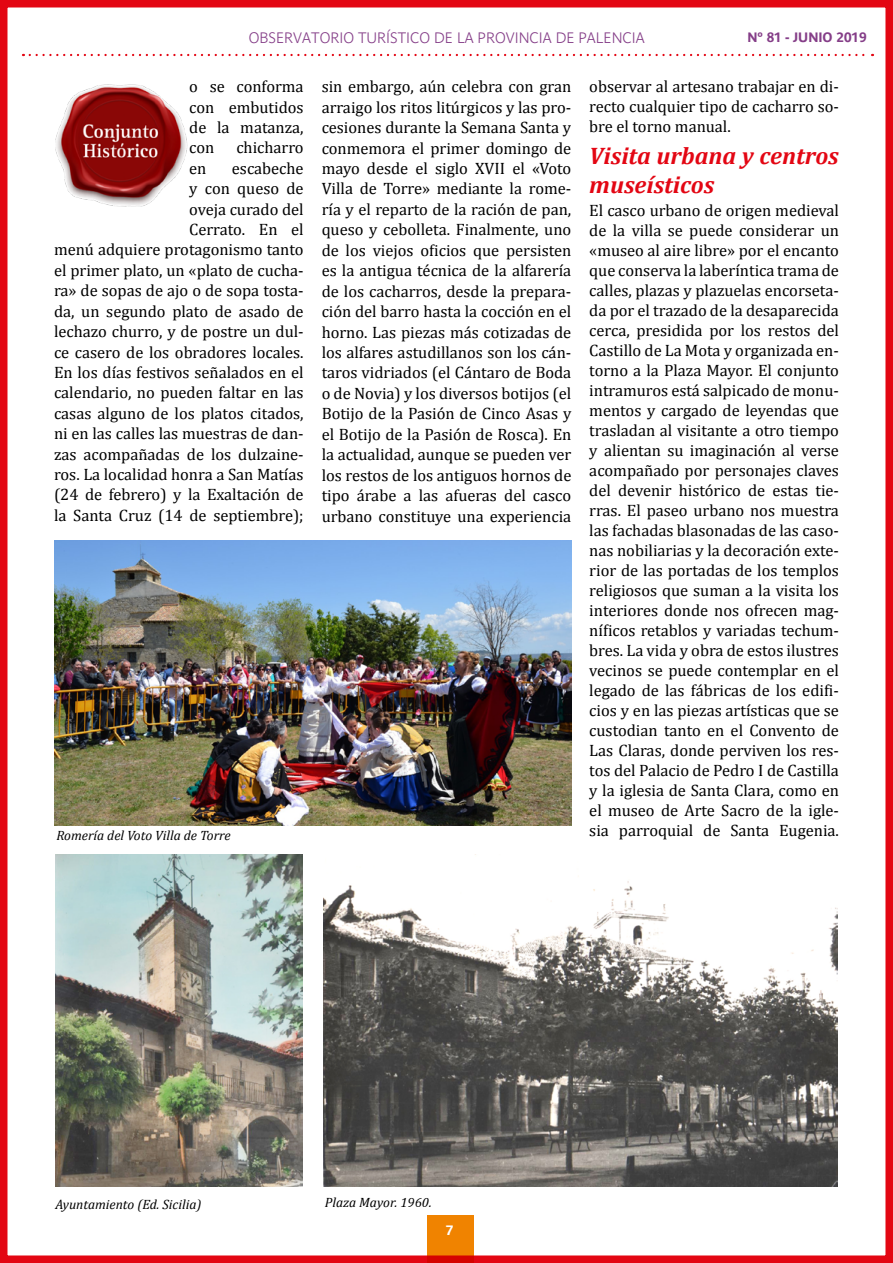
<style>
.page{position:relative;width:893px;height:1263px;background:#fff}
.page>*{position:absolute;margin:0;border:0;box-sizing:border-box;transform-origin:0 0}
.t1{font:italic 700 24px/29px "Cambria";color:#e30613}
.t2{font:16.5px/20.4px "Cambria";color:#000;text-align:justify}
.t3{font:700 15px "Parisine Clair";color:#853e88}
.t4{font:italic 13.5px "Cambria";color:#000}
.t5{font:700 13.5px "Parisine";color:#853e88}
.t6{font:700 13.5px "Parisine";color:#fff}
</style>
<div class="page">
<svg style="left:30px;top:54px;width:843px;height:2px"></svg>
<div style="left:427px;top:1216px;width:46px;height:47px;background:#f08300"></div>
<div style="left:0;top:0;width:893px;height:1263px;border:8px solid #e30613"></div>
<img style="left:55px;top:84px;width:133px;height:123px">
<img style="left:55px;top:855px;width:248px;height:331px">
<img style="left:323px;top:881px;width:515px;height:305px">
<img style="left:54px;top:540px;width:517px;height:285px">
<p class="t3" style="left:249px;top:29px;width:398px">OBSERVATORIO TURÍSTICO DE LA PROVINCIA DE PALENCIA</p>
<p class="t5" style="left:747px;top:29px;width:121px">Nº 81 - JUNIO 2019</p>
<p class="t2" style="left:189px;top:76px;width:116px">o se conforma con embutidos de la matanza, con</p>
<p class="t2" style="left:236px;top:138px;width:69px">chicharro</p>
<p class="t2" style="left:54px;top:158px;width:251px;text-align:right">escabeche<br>y con queso de<br>oveja curado del<br>Cerrato. En el<br>menú adquiere protagonismo tanto el primer plato, un «plato de cucha&shy;ra» de sopas de ajo o de sopa tosta&shy;da, un segundo plato de asado de lechazo churro, y de postre un dul&shy;ce casero de los obradores locales.<br>En los días festivos señalados en el calendario, no pueden faltar en las casas alguno de los platos citados, ni en las calles las muestras de dan&shy;zas acompañadas de los dulzaine&shy;ros. La localidad honra a San Matías (24 de febrero) y la Exaltación de la Santa Cruz (14 de septiembre);</p>
<p class="t2" style="left:189px;top:158px;width:19px">en</p>
<p class="t4" style="left:57px;top:826px;width:176px">Romería del Voto Villa de Torre</p>
<p class="t2" style="left:322px;top:76px;width:251px">sin embargo, aún celebra con gran arraigo los ritos litúrgicos y las pro&shy;cesiones durante la Semana Santa y conmemora el primer domingo de mayo desde el siglo XVII el «Voto Villa de Torre» mediante la rome&shy;ría y el reparto de la ración de pan, queso y cebolleta. Finalmente, uno de los viejos oficios que persisten es la antigua técnica de la alfarería de los cacharros, desde la prepara&shy;ción del barro hasta la cocción en el horno. Las piezas más cotizadas de los alfares astudillanos son los cán&shy;taros vidriados (el Cántaro de Boda o de Novia) y los diversos botijos (el Botijo de la Pasión de Cinco Asas y el Botijo de la Pasión de Rosca). En la actualidad, aunque se pueden ver los restos de los antiguos hornos de tipo árabe a las afueras del casco urbano constituye una experiencia</p>
<p class="t2" style="left:589px;top:76px;width:251px;line-height:20px">observar al artesano trabajar en di&shy;recto cualquier tipo de cacharro so&shy;bre el torno manual.</p>
<h1 class="t1" style="left:589px;top:141px;width:251px">Visita urbana y centros museísticos</h1>
<p class="t2" style="left:589px;top:200px;width:251px;line-height:20px">El casco urbano de origen medieval de la villa se puede considerar un «museo al aire libre» por el encanto que conserva la laberíntica trama de calles, plazas y plazuelas encorseta&shy;da por el trazado de la desaparecida cerca, presidida por los restos del Castillo de La Mota y organizada en&shy;torno a la Plaza Mayor. El conjunto intramuros está salpicado de monu&shy;mentos y cargado de leyendas que trasladan al visitante a otro tiempo y alientan su imaginación al verse acompañado por personajes claves del devenir histórico de estas tie&shy;rras. El paseo urbano nos muestra las fachadas blasonadas de las caso&shy;nas nobiliarias y la decoración exte&shy;rior de las portadas de los templos religiosos que suman a la visita los interiores donde nos ofrecen mag&shy;níficos retablos y variadas techum&shy;bres. La vida y obra de estos ilustres vecinos se puede contemplar en el legado de las fábricas de los edifi&shy;cios y en las piezas artísticas que se custodian tanto en el Convento de Las Claras, donde perviven los res&shy;tos del Palacio de Pedro I de Castilla y la iglesia de Santa Clara, como en el museo de Arte Sacro de la igle&shy;sia parroquial de Santa Eugenia.</p>
<p class="t4" style="left:55px;top:1194px;width:148px">Ayuntamiento (Ed. Sicilia)</p>
<p class="t4" style="left:325px;top:1193px;width:108px">Plaza Mayor. 1960.</p>
<p class="t6" style="left:446px;top:1222px;width:9px">7</p>
</div>
